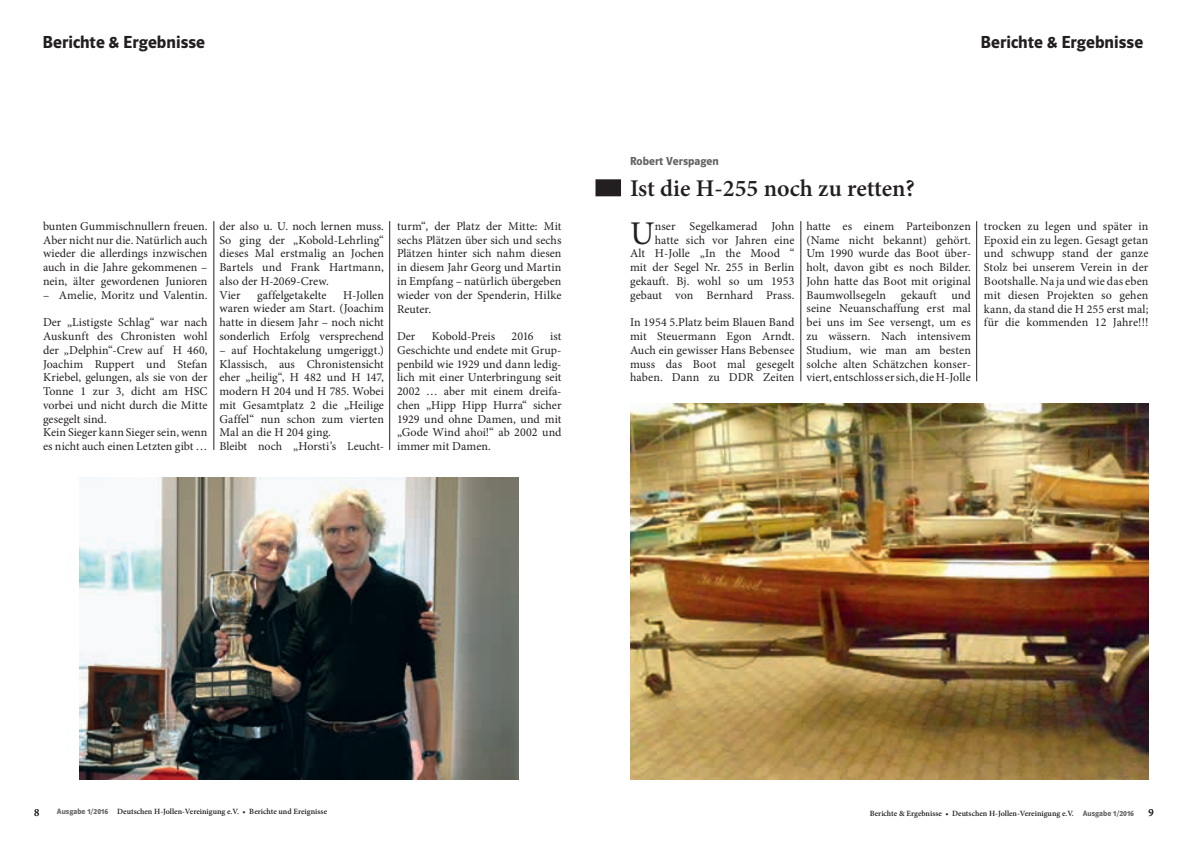
<style>
.page{position:relative;width:1191px;height:842px;background:#fff}
.page>*{position:absolute;margin:0;border:0;box-sizing:border-box;transform-origin:0 0}
.t1{font:33.2px "Minion Pro";color:#231f20}
.t2{font:600 24px "Minion Pro";color:#231f20}
.t3{font:18px "Polo Euro Hfett";color:#231f20}
.t4{font:12px/13.8px "Minion Pro";letter-spacing:.005em;color:#231f20;text-align:justify}
.t5{font:12px "Polo Euro Hfett";color:#636366}
.t6{font:11px "Minion Pro";color:#231f20}
.t7{font:600 8px "Minion Pro";color:#231f20}
.s1{font-family:"Polo Euro Hfett";font-weight:400;color:#636366}
</style>
<div class="page">
<hr style="left:214px;top:221px;width:1px;height:229px;background:#231f20">
<hr style="left:389px;top:221px;width:1px;height:229px;background:#231f20">
<svg style="left:595px;top:179px;width:26px;height:17px"></svg>
<img style="left:79px;top:478px;width:439px;height:302px">
<hr style="left:976px;top:221px;width:1px;height:160px;background:#231f20">
<hr style="left:800px;top:221px;width:1px;height:160px;background:#231f20">
<img style="left:630px;top:403px;width:518px;height:376px">
<h3 class="t3" style="left:43px;top:32px;width:164px">Berichte &amp; Ergebnisse</h3>
<h3 class="t3" style="left:980px;top:32px;width:164px">Berichte &amp; Ergebnisse</h3>
<p class="t4" style="left:43px;top:219px;width:166px">bunten Gummischnullern freuen.<br>Aber nicht nur die. Natürlich auch wieder die allerdings inzwischen auch in die Jahre gekommenen – nein, älter gewordenen Junioren</p>
<p class="t4" style="left:43px;top:288px;width:166px">– Amelie, Moritz und Valentin.</p>
<p class="t4" style="left:43px;top:315px;width:166px;text-align:left">Der „Listigste Schlag“ war nach<br>Auskunft des Chronisten wohl der „Delphin“-Crew auf H 460,<br>Joachim Ruppert und Stefan<br>Kriebel, gelungen, als sie von der<br>Tonne 1 zur 3, dicht am HSC vorbei und nicht durch die Mitte gesegelt sind.<br>Kein Sieger kann Sieger sein, wenn es nicht auch einen Letzten gibt …</p>
<p class="t4" style="left:219px;top:219px;width:166px;text-align:left">der also u. U. noch lernen muss.<br>So ging der „Kobold-Lehrling“ dieses Mal erstmalig an Jochen<br>Bartels und Frank Hartmann, also der H-2069-Crew.<br>Vier</p>
<p class="t4" style="left:219px;top:288px;width:166px;text-indent:124px">H-Jollen waren wieder am Start. (Joachim hatte in diesem Jahr – noch nicht sonderlich Erfolg versprechend</p>
<p class="t4" style="left:219px;top:343px;width:166px;text-align:left">– auf Hochtakelung umgeriggt.)<br>Klassisch, aus Chronistensicht eher „heilig“, H 482 und H 147, modern H 204 und H 785. Wobei mit Gesamtplatz 2 die „Heilige<br>Gaffel“ nun schon zum vierten<br>Mal an die H 204 ging.<br>Bleibt noch „Horsti’s Leucht-</p>
<p class="t4" style="left:257px;top:288px;width:71px">gaffelgetakelte</p>
<p class="t4" style="left:397px;top:219px;width:166px">turm“, der Platz der Mitte: Mit sechs Plätzen über sich und sechs Plätzen hinter sich nahm diesen in diesem Jahr Georg und Martin in Empfang – natürlich übergeben wieder von der Spenderin, Hilke Reuter.</p>
<p class="t4" style="left:397px;top:329px;width:20px">Der</p>
<p class="t4" style="left:432px;top:329px;width:65px">Kobold-Preis</p>
<p class="t4" style="left:511px;top:329px;width:24px">2016</p>
<p class="t4" style="left:397px;top:329px;width:166px;text-indent:153px">ist Geschichte und endete mit Grup&shy;penbild wie 1929 und dann ledig&shy;lich mit einer Unterbringung seit 2002 … aber mit einem dreifa&shy;chen „Hipp Hipp Hurra“ sicher 1929 und ohne Damen, und mit „Gode Wind ahoi!“ ab 2002 und immer mit Damen.</p>
<p class="t5" style="left:630px;top:155px;width:90px">Robert Verspagen</p>
<h2 class="t2" style="left:630px;top:172px;width:286px">Ist die H-255 noch zu retten?</h2>
<h1 class="t1" style="left:630px;top:211px;width:26px">U</h1>
<p class="t4" style="left:630px;top:219px;width:166px;text-align:right">nser Segelkamerad John hatte sich vor Jahren eine<br>Alt H-Jolle „In the Mood “ mit der Segel Nr. 255 in Berlin gekauft. Bj. wohl so um 1953 gebaut von Bernhard Prass.</p>
<p class="t4" style="left:630px;top:315px;width:166px">In 1954 5.Platz beim Blauen Band mit Steuermann Egon Arndt.<br>Auch ein gewisser Hans Bebensee muss das Boot mal gesegelt haben. Dann zu DDR Zeiten</p>
<p class="t4" style="left:806px;top:219px;width:166px">hatte es einem Parteibonzen (Name nicht bekannt) gehört.<br>Um 1990 wurde das Boot über&shy;holt, davon gibt es noch Bilder.<br>John hatte das Boot mit original Baumwollsegeln gekauft und seine Neuanschaffung erst mal bei uns im See versengt, um es zu wässern. Nach intensivem Studium, wie man am besten solche alten Schätzchen konser&shy;viert, entschloss er sich, die H-Jolle</p>
<p class="t4" style="left:984px;top:219px;width:166px">trocken zu legen und später in Epoxid ein zu legen. Gesagt getan und schwupp stand der ganze Stolz bei unserem Verein in der Bootshalle. Na ja und wie das eben mit diesen Projekten so gehen kann, da stand die H 255 erst mal; für die kommenden 12 Jahre!!!</p>
<p class="t6" style="left:34px;top:805px;width:7px">8</p>
<p class="t7" style="left:57px;top:806px;width:272px"><span class="s1">Ausgabe 1/2016</span> Deutschen H-Jollen-Vereinigung e.V. • Berichte und Ereignisse</p>
<p class="t7" style="left:869px;top:807px;width:266px">Berichte &amp; Ergebnisse • Deutschen H-Jollen-Vereinigung e.V. <span class="s1">Ausgabe 1/2016</span></p>
<p class="t6" style="left:1148px;top:805px;width:7px">9</p>
</div>
